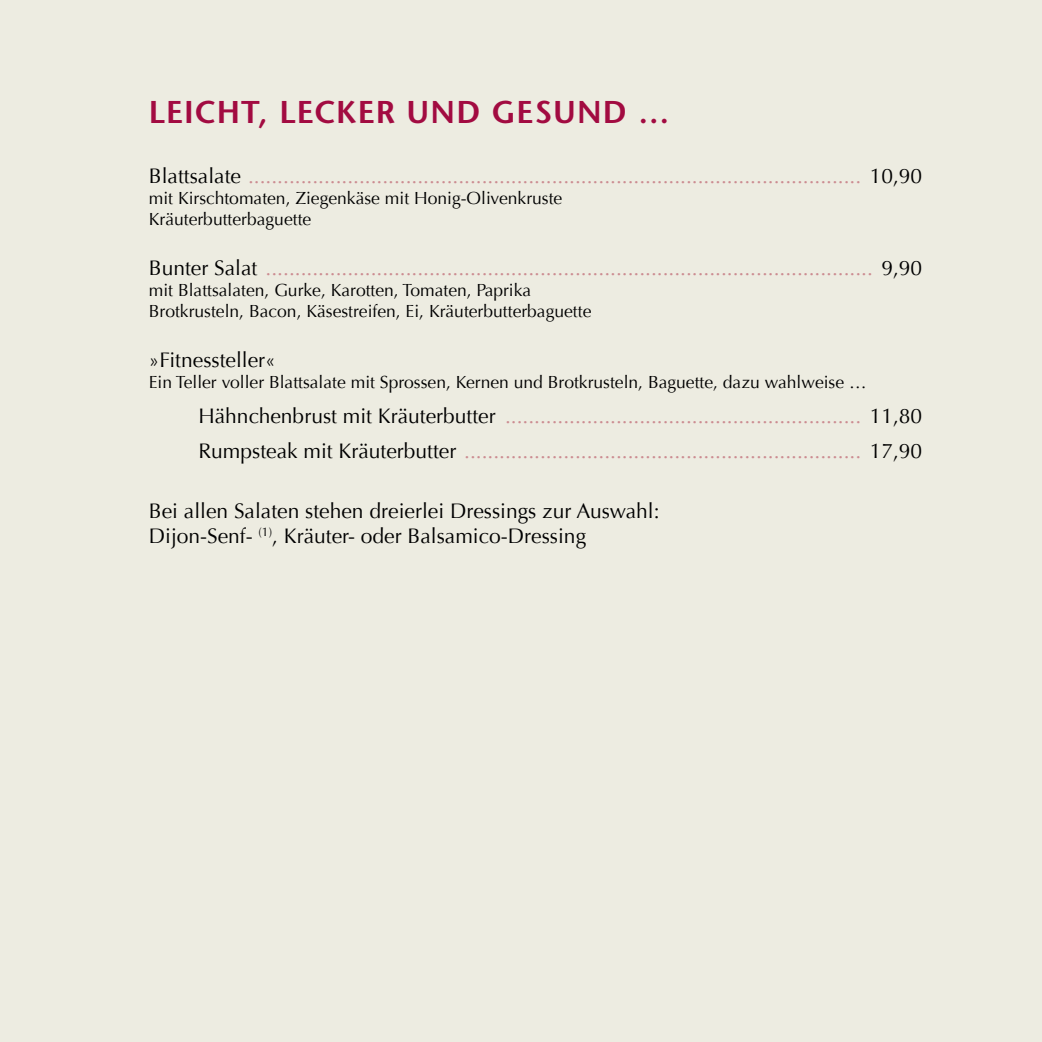
<style>
.page{position:relative;width:1042px;height:1042px;background:#edece1}
.page>*{position:absolute;margin:0;border:0;box-sizing:border-box;transform-origin:0 0}
.t1{font:600 31.5px "Stone Sans";letter-spacing:.04em;color:#a20b41}
.t2{font:21px/35.2px "Optima";color:#cc8c91}
.t3{font:21px/25.2px "Optima";color:#000}
.t4{font:17.5px/21px "Optima";color:#000}
.s1{color:#000}
</style>
<div class="page">
<h1 class="t1" style="left:149px;top:93px;width:37px">LEICHT</h1>
<h1 class="t1" style="left:259px;top:93px;width:41px">, LECKER</h1>
<h1 class="t1" style="left:406px;top:93px;width:106px">UND GES</h1>
<h1 class="t1" style="left:553px;top:93px;width:118px">UND …</h1>
<p class="t2" style="left:149px;top:158px;width:775px"><span class="s1">Blattsalate</span> ......................................................................................................... <span class="s1">10,90</span></p>
<p class="t4" style="left:149px;top:188px;width:415px">mit Kirschtomaten, Ziegenkäse mit Honig-Olivenkruste<br>Kräuterbutterbaguette</p>
<p class="t2" style="left:149px;top:250px;width:775px"><span class="s1">Bunter Salat</span> ........................................................................................................ <span class="s1">9,90</span></p>
<p class="t4" style="left:149px;top:280px;width:444px">mit Blattsalaten, Gurke, Karotten, Tomaten, Paprika<br>Brotkrusteln, Bacon, Käsestreifen, Ei, Kräuterbutterbaguette</p>
<p class="t3" style="left:149px;top:347px;width:128px">»Fitnessteller«</p>
<p class="t4" style="left:149px;top:372px;width:719px">Ein Teller voller Blattsalate mit Sprossen, Kernen und Brotkrusteln, Baguette, dazu wahlweise …</p>
<p class="t2" style="left:198px;top:398px;width:725px"><span class="s1">Hähnchenbrust mit Kräuterbutter</span> ............................................................. <span class="s1">11,80<br>Rumpsteak mit Kräuterbutter</span> .................................................................... <span class="s1">17,90</span></p>
<p class="t3" style="left:149px;top:499px;width:512px">Bei allen Salaten stehen dreierlei Dressings zur Auswahl:<br>Dijon-Senf- <sup>(1)</sup>, Kräuter- oder Balsamico-Dressing</p>
</div>
